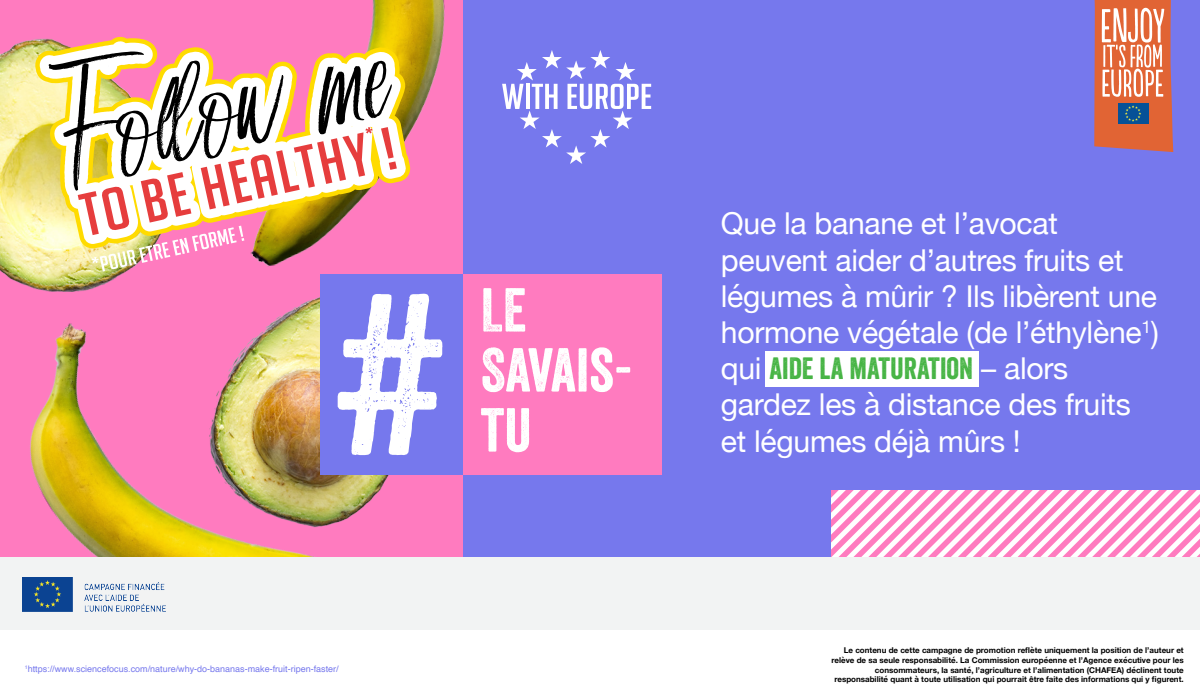
<style>
.page{position:relative;width:1200px;height:700px;background:#fff}
.page>*{position:absolute;margin:0;border:0;box-sizing:border-box;transform-origin:0 0}
.t1{font:222px "Veneer";color:#fff}
.t2{font:60px "Veneer";color:#fff}
.t3{font:30.2px/36.2px "Helvetica Neue";letter-spacing:-.01em;color:#fff}
.t4{font:29.9px "Veneer";color:#46b444}
.t5{font:9px "Helvetica";color:#7678ed}
.t6{font:700 8px "Helvetica Neue";color:#000}
.s1{font-family:"Helvetica Neue";font-size:30.2px;color:#fff}
</style>
<div class="page">
<div style="left:0;top:0;width:502px;height:564px;background:#ff7bbf"></div>
<div style="left:463px;top:0;width:737px;height:611px;background:#7678ed"></div>
<img style="left:30px;top:304px;width:359px;height:253px">
<img style="left:302px;top:0;width:143px;height:304px">
<img style="left:0;top:39px;width:187px;height:287px">
<svg style="left:502px;top:50px;width:149px;height:114px"></svg>
<div style="left:320px;top:274px;width:143px;height:201px;background:#7678ed"></div>
<div style="left:463px;top:274px;width:199px;height:201px;background:#ff7bbf"></div>
<div style="left:765px;top:351px;width:214px;height:36px;background:#fff"></div>
<svg style="left:1094px;top:0;width:79px;height:152px;background:#d57f65"></svg>
<svg style="left:831px;top:491px;width:369px;height:66px;background:#ffb9dd"></svg>
<div style="left:0;top:557px;width:1200px;height:73px;background:#f2f3f3"></div>
<img style="left:23px;top:577px;width:143px;height:34px">
<svg style="left:35px;top:36px;width:376px;height:212px"></svg>
<svg style="left:39px;top:41px;width:368px;height:203px"></svg>
<svg style="left:49px;top:50px;width:343px;height:141px"></svg>
<svg style="left:381px;top:127px;width:16px;height:43px"></svg>
<svg style="left:78px;top:127px;width:294px;height:145px"></svg>
<p class="t1" style="left:339px;top:240px;width:104px">#</p>
<p class="t2" style="left:481px;top:273px;width:47px">LE</p>
<p class="t2" style="left:481px;top:333px;width:154px">SAVAIS-</p>
<p class="t2" style="left:481px;top:393px;width:52px">TU</p>
<p class="t5" style="left:25px;top:662px;width:316px"><sup>1</sup>https://www.sciencefocus.com/nature/why-do-bananas-make-fruit-ripen-faster/</p>
<p class="t3" style="left:721px;top:207px;width:439px">Que la banane et l’avocat peuvent aider d’autres fruits et légumes à mûrir ? Ils libèrent une hormone végétale (de l’éthylène<sup>1</sup>)</p>
<p class="t4" style="left:721px;top:350px;width:349px"><span class="s1">qui</span> AIDE LA MATURATION <span class="s1">– alors</span></p>
<p class="t3" style="left:721px;top:388px;width:411px">gardez les à distance des fruits et légumes déjà mûrs !</p>
<p class="t6" style="left:844px;top:644px;width:341px">Le contenu de cette campagne de promotion reflète uniquement la position de l’auteur et</p>
<p class="t6" style="left:832px;top:654px;width:354px">relève de sa seule responsabilité. La Commission européenne et l’Agence exécutive pour les</p>
<p class="t6" style="left:875px;top:664px;width:310px">consommateurs, la santé, l’agriculture et l’alimentation (CHAFEA) déclinent toute</p>
<p class="t6" style="left:835px;top:673px;width:351px">responsabilité quant à toute utilisation qui pourrait être faite des informations qui y figurent.</p>
</div>
